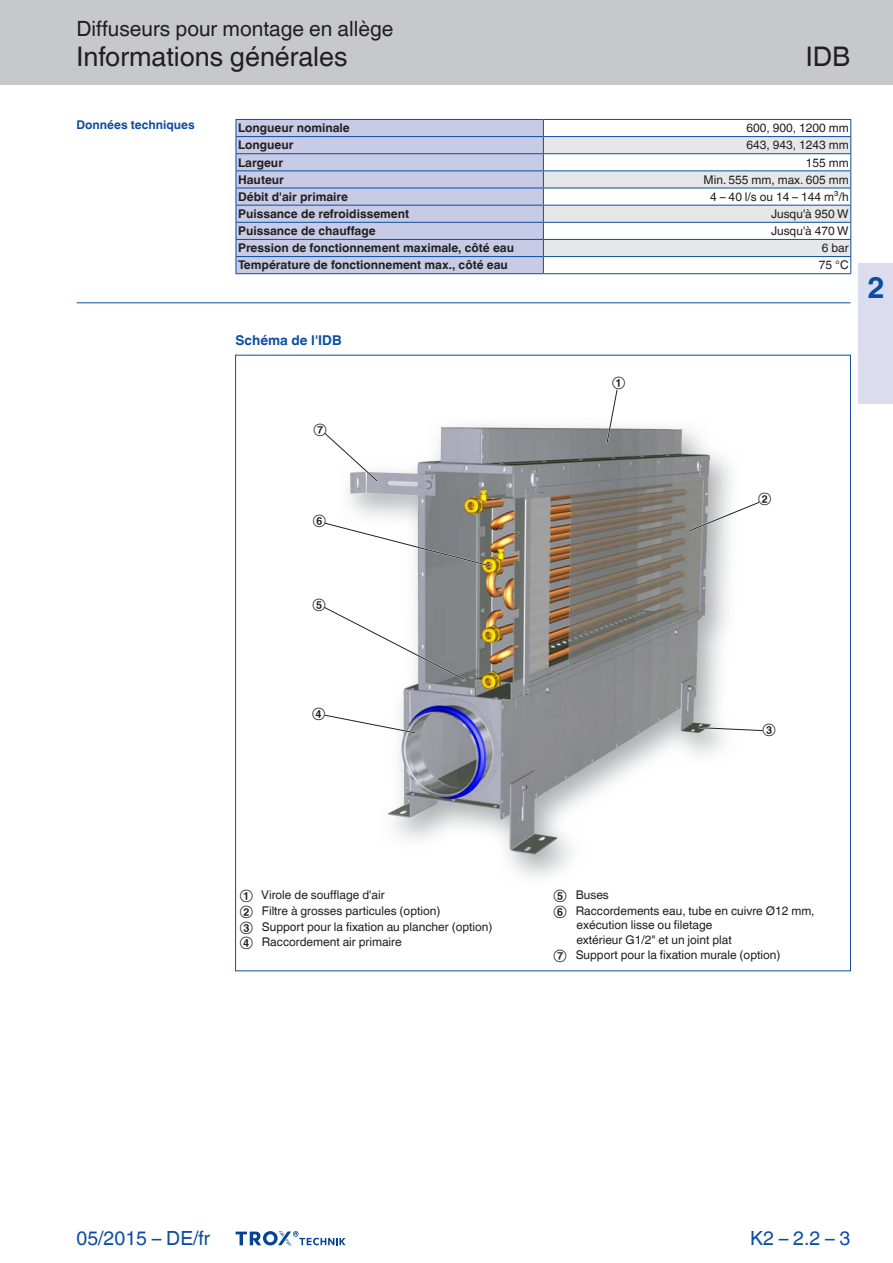
<style>
.page{position:relative;width:893px;height:1263px;background:#fff}
.page>*{position:absolute;margin:0;border:0;box-sizing:border-box;transform-origin:0 0}
.Register-Tab-Ziffern{font:700 30px "TROX Helvetica";color:#0d4da1}
.Navigation_2{font:27px "TROX Helvetica";color:#231f20}
.Navigation_3{font:27px "TROX Helvetica";color:#231f20}
.Navigation_1{font:21px "TROX Helvetica";color:#231f20}
.country{font:19.5px "TROX Helvetica";color:#0d4da1}
.pagina_li-re{font:19.5px "TROX Helvetica";color:#0d4da1}
.Standard_oben_links{font:700 13.5px "TROX Helvetica";color:#0d4da1}
._30_graphic_index{font:12px "TROX Helvetica";color:#231f20}
.table_copy_h-cent_v{font:700 12px "TROX Helvetica";color:#231f20}
.table_copy_right_v-c{font:12px "TROX Helvetica";color:#231f20}
._30_graphic_index-2{font:12px "TROX Helvetica";color:#231f20}
.marg_title_blue{font:700 12px "TROX Helvetica";color:#0d4da1}
.s1{font-style:inherit}
</style>
<div class="page">
<div style="left:0;top:0;width:893px;height:85px;background:#c7c8ca"></div>
<svg style="left:236px;top:1231px;width:110px;height:15px"></svg>
<div style="left:859px;top:264px;width:34px;height:140px;background:#dbddef"></div>
<hr style="left:77px;top:302px;width:773px;height:1px;background:#0d4da1">
<div style="left:237px;top:120px;width:306px;height:153px;background:#c7cbe6"></div>
<hr style="left:236px;top:119px;width:307px;height:1px;background:#0d4da1">
<hr style="left:543px;top:119px;width:308px;height:1px;background:#0d4da1">
<hr style="left:236px;top:136px;width:307px;height:1px;background:#0d4da1">
<hr style="left:236px;top:153px;width:307px;height:1px;background:#0d4da1">
<hr style="left:236px;top:170px;width:307px;height:1px;background:#0d4da1">
<hr style="left:236px;top:188px;width:307px;height:1px;background:#0d4da1">
<hr style="left:236px;top:205px;width:307px;height:1px;background:#0d4da1">
<hr style="left:236px;top:222px;width:307px;height:1px;background:#0d4da1">
<hr style="left:236px;top:239px;width:307px;height:1px;background:#0d4da1">
<hr style="left:236px;top:256px;width:307px;height:1px;background:#0d4da1">
<svg style="left:236px;top:120px;width:1px;height:153px"></svg>
<hr style="left:236px;top:273px;width:307px;height:1px;background:#0d4da1">
<hr style="left:543px;top:273px;width:308px;height:1px;background:#0d4da1">
<svg style="left:543px;top:120px;width:308px;height:153px"></svg>
<img style="left:349px;top:426px;width:382px;height:451px">
<svg style="left:687px;top:500px;width:73px;height:33px"></svg>
<svg style="left:698px;top:726px;width:65px;height:6px"></svg>
<svg style="left:324px;top:605px;width:142px;height:76px"></svg>
<svg style="left:324px;top:713px;width:93px;height:22px"></svg>
<svg style="left:324px;top:521px;width:168px;height:47px"></svg>
<svg style="left:324px;top:431px;width:55px;height:52px"></svg>
<svg style="left:605px;top:389px;width:14px;height:56px"></svg>
<hr style="left:235px;top:355px;width:1px;height:616px;background:#0d4da1">
<hr style="left:850px;top:355px;width:1px;height:616px;background:#0d4da1">
<hr style="left:235px;top:355px;width:615px;height:1px;background:#0d4da1">
<hr style="left:235px;top:970px;width:615px;height:1px;background:#0d4da1">
<p class="Navigation_1" style="left:77px;top:17px;width:318px">Diffuseurs pour montage en allège</p>
<p class="Navigation_2" style="left:77px;top:41px;width:273px">Informations générales</p>
<p class="Navigation_3" style="left:806px;top:41px;width:46px">IDB</p>
<p class="marg_title_blue" style="left:77px;top:117px;width:120px">Données techniques</p>
<p class="table_copy_h-cent_v" style="left:238px;top:121px;width:113px">Longueur nominale</p>
<p class="table_copy_right_v-c" style="left:747px;top:121px;width:104px">600, 900, 1200 mm</p>
<p class="table_copy_h-cent_v" style="left:238px;top:138px;width:57px">Longueur</p>
<p class="table_copy_right_v-c" style="left:747px;top:138px;width:104px">643, 943, 1243 mm</p>
<p class="table_copy_h-cent_v" style="left:238px;top:155px;width:46px">Largeur</p>
<p class="table_copy_right_v-c" style="left:806px;top:155px;width:44px">155 mm</p>
<p class="table_copy_h-cent_v" style="left:238px;top:173px;width:47px">Hauteur</p>
<p class="table_copy_right_v-c" style="left:704px;top:173px;width:147px">Min. 555 mm, max. 605 mm</p>
<p class="table_copy_h-cent_v" style="left:238px;top:190px;width:111px">Débit d'air primaire</p>
<p class="table_copy_right_v-c" style="left:710px;top:190px;width:140px">4 – 40 l/s ou 14 – 144 m³/h</p>
<p class="table_copy_h-cent_v" style="left:238px;top:207px;width:173px">Puissance de refroidissement</p>
<p class="table_copy_right_v-c" style="left:771px;top:207px;width:79px">Jusqu'à 950 W</p>
<p class="table_copy_h-cent_v" style="left:238px;top:224px;width:139px">Puissance de chauffage</p>
<p class="table_copy_right_v-c" style="left:771px;top:224px;width:79px">Jusqu'à 470 W</p>
<p class="table_copy_h-cent_v" style="left:238px;top:241px;width:278px">Pression de fonctionnement maximale, côté eau</p>
<p class="table_copy_right_v-c" style="left:822px;top:241px;width:28px">6 bar</p>
<p class="table_copy_h-cent_v" style="left:238px;top:258px;width:271px">Température de fonctionnement max., côté eau</p>
<p class="table_copy_right_v-c" style="left:819px;top:258px;width:31px">75 °C</p>
<p class="Standard_oben_links" style="left:236px;top:333px;width:107px">Schéma de <span class="s1">l'IDB</span></p>
<p class="_30_graphic_index" style="left:313px;top:421px;width:15px">⑦</p>
<p class="_30_graphic_index" style="left:612px;top:375px;width:15px">①</p>
<p class="Register-Tab-Ziffern" style="left:867px;top:270px;width:19px">2</p>
<p class="_30_graphic_index" style="left:313px;top:513px;width:15px">⑥</p>
<p class="_30_graphic_index" style="left:758px;top:491px;width:15px">②</p>
<p class="_30_graphic_index" style="left:313px;top:597px;width:15px">⑤</p>
<p class="_30_graphic_index" style="left:312px;top:705px;width:15px">④</p>
<p class="_30_graphic_index" style="left:762px;top:722px;width:15px">③</p>
<p class="_30_graphic_index" style="left:240px;top:888px;width:146px">① Virole de soufflage d'air</p>
<p class="_30_graphic_index-2" style="left:240px;top:903px;width:202px"><span class="s1">② Filtre à</span> grosses particules <span class="s1">(option)</span></p>
<p class="_30_graphic_index" style="left:240px;top:919px;width:254px">③ Support pour la fixation au plancher (option)</p>
<p class="_30_graphic_index" style="left:240px;top:935px;width:163px">④ Raccordement air primaire</p>
<p class="_30_graphic_index" style="left:554px;top:888px;width:57px">⑤ Buses</p>
<p class="_30_graphic_index" style="left:554px;top:903px;width:262px">⑥ Raccordements eau, tu<span class="s1">be</span> en cuivre Ø12 mm,</p>
<p class="_30_graphic_index-2" style="left:576px;top:918px;width:137px">exécution lisse ou <span class="s1">filetage</span></p>
<p class="_30_graphic_index" style="left:576px;top:932px;width:157px">extérieur G1/2" et un joint plat</p>
<p class="_30_graphic_index" style="left:554px;top:948px;width:228px">⑦ Support pour la fixation murale (option)</p>
<p class="country" style="left:77px;top:1227px;width:135px">05/2015 – DE/fr</p>
<p class="pagina_li-re" style="left:750px;top:1227px;width:102px">K2 – 2.2 – 3</p>
</div>
